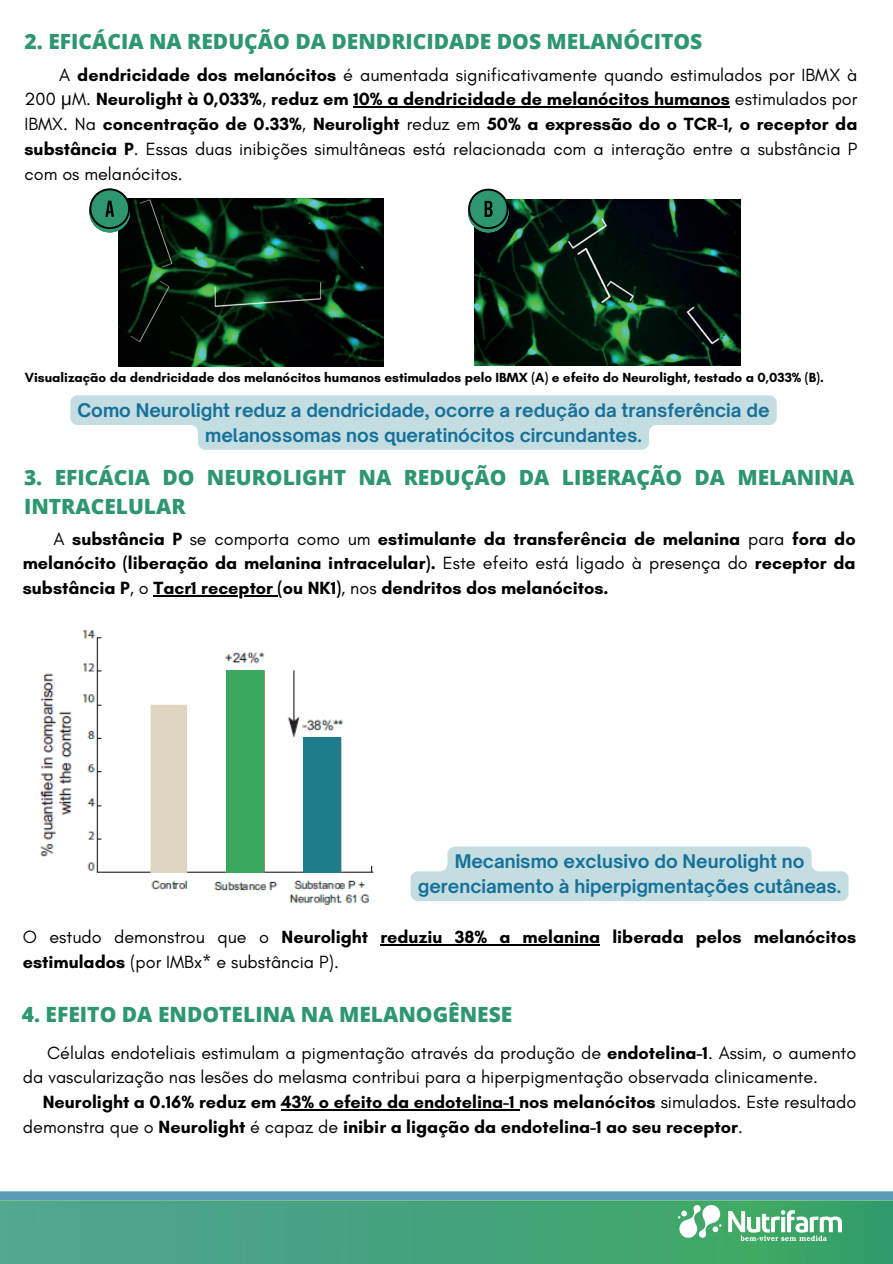
<style>
.page{position:relative;width:893px;height:1264px;background:#fff}
.page>*{position:absolute;margin:0;border:0;box-sizing:border-box;transform-origin:0 0}
.t1{font:800 21px/29.2px "Open Sans";color:#2e9670}
.t2{font:18px/24.8px "Glacial Indifference";color:#000;text-align:justify}
.t3{font:700 18px/24.8px "Glacial Indifference";color:#000}
.t4{font:700 18px/24.8px "Open Sauce One";color:#16719a;text-align:center}
.t5{font:700 13.5px "Glacial Indifference";color:#000}
.s1{font-weight:700}
.s2{font-family:"Noto Sans"}
.s3{font-weight:400}
</style>
<div class="page">
<svg style="left:0;top:1191px;width:892px;height:9px;background:#609eba"></svg>
<div style="left:0;top:1201px;width:892px;height:62px;background:linear-gradient(to right,#52a394,#38a362)"></div>
<img style="left:678px;top:1205px;width:162px;height:35px">
<img style="left:40px;top:630px;width:334px;height:275px">
<div style="left:303px;top:737px;width:37px;height:135px;background:#1d7d8d"></div>
<div style="left:226px;top:670px;width:37px;height:202px;background:#39a75d"></div>
<div style="left:151px;top:706px;width:35px;height:166px;background:#ded5c3"></div>
<img style="left:118px;top:198px;width:266px;height:168px">
<img style="left:475px;top:199px;width:265px;height:167px">
<svg style="left:89px;top:188px;width:41px;height:44px;background:#43856d"></svg>
<svg style="left:468px;top:189px;width:40px;height:43px;background:#3c8067"></svg>
<hr style="left:353px;top:106px;width:376px;height:2px;background:#000">
<svg style="left:70px;top:395px;width:706px;height:55px"></svg>
<hr style="left:153px;top:595px;width:124px;height:1px;background:#000">
<hr style="left:380px;top:944px;width:220px;height:1px;background:#000">
<svg style="left:410px;top:846px;width:438px;height:55px;background:#c9e0e3"></svg>
<hr style="left:281px;top:1109px;width:238px;height:1px;background:#000">
<p class="t1" style="left:25px;top:26px;width:679px">2. EFICÁCIA NA REDUÇÃO DA DENDRICIDADE DOS MELANÓCITOS</p>
<p class="t2" style="left:25px;top:62px;width:834px;text-indent:35px">A <span class="s1">dendricidade dos melanócitos</span> é aumentada significativamente quando estimulados por IBMX à 200 <span class="s2">μ</span>M. <span class="s1">Neurolight à 0,033%</span>, <span class="s1">reduz em 10% a dendricidade de melanócitos humanos</span> estimulados por IBMX. Na <span class="s1">concentração de 0.33%</span>, <span class="s1">Neurolight</span> reduz em <span class="s1">50% a expressão do o TCR-1, o receptor da substância P</span>. Essas duas inibições simultâneas está relacionada com a interação entre a substância P com os melanócitos.</p>
<p class="t5" style="left:25px;top:369px;width:800px">Visualização da dendricidade dos melanócitos humanos estimulados pelo IBMX (A) e efeito do Neurolight, testado a 0,033% (B).</p>
<p class="t4" style="left:77px;top:397px;width:693px">Como Neurolight reduz a dendricidade, ocorre a redução da transferência de melanossomas nos queratinócitos circundantes.</p>
<p class="t1" style="left:24px;top:462px;width:831px">3. EFICÁCIA DO NEUROLIGHT NA REDUÇÃO DA LIBERAÇÃO DA MELANINA<br>INTRACELULAR</p>
<p class="t3" style="left:23px;top:526px;width:834px;text-align:justify;text-indent:31px"><span class="s3">A</span> substância P <span class="s3">se comporta como um</span> estimulante da transferência de melanina <span class="s3">para</span> fora do melanócito (liberação da melanina intracelular). <span class="s3">Este efeito está ligado à presença do</span> receptor da substância P<span class="s3">, o</span> Tacr1 receptor (ou NK1)<span class="s3">, nos</span> dendritos dos melanócitos.</p>
<p class="t4" style="left:418px;top:849px;width:425px">Mecanismo exclusivo do Neurolight no gerenciamento à hiperpigmentações cutâneas.</p>
<p class="t3" style="left:23px;top:924px;width:834px"><span class="s3">O estudo demonstrou que o</span> Neurolight reduziu 38% a melanina liberada pelos melanócitos estimulados <span class="s3">(por IMBx* e substância P).</span></p>
<p class="t1" style="left:22px;top:999px;width:492px">4. EFEITO DA ENDOTELINA NA MELANOGÊNESE</p>
<p class="t2" style="left:23px;top:1039px;width:834px;text-indent:24px">Células endoteliais estimulam a pigmentação através da produção de <span class="s1">endotelina-1</span>. Assim, o aumento da vascularização nas lesões do melasma contribui para a hiperpigmentação observada clinicamente.</p>
<p class="t3" style="left:23px;top:1089px;width:834px;text-indent:20px">Neurolight a 0.16% reduz em 43% o efeito da endotelina-1 nos melanócitos <span class="s3">simulados. Este resultado demonstra que o</span> Neurolight <span class="s3">é capaz de</span> inibir a ligação da endotelina-1 ao seu receptor<span class="s3">.</span></p>
</div>
